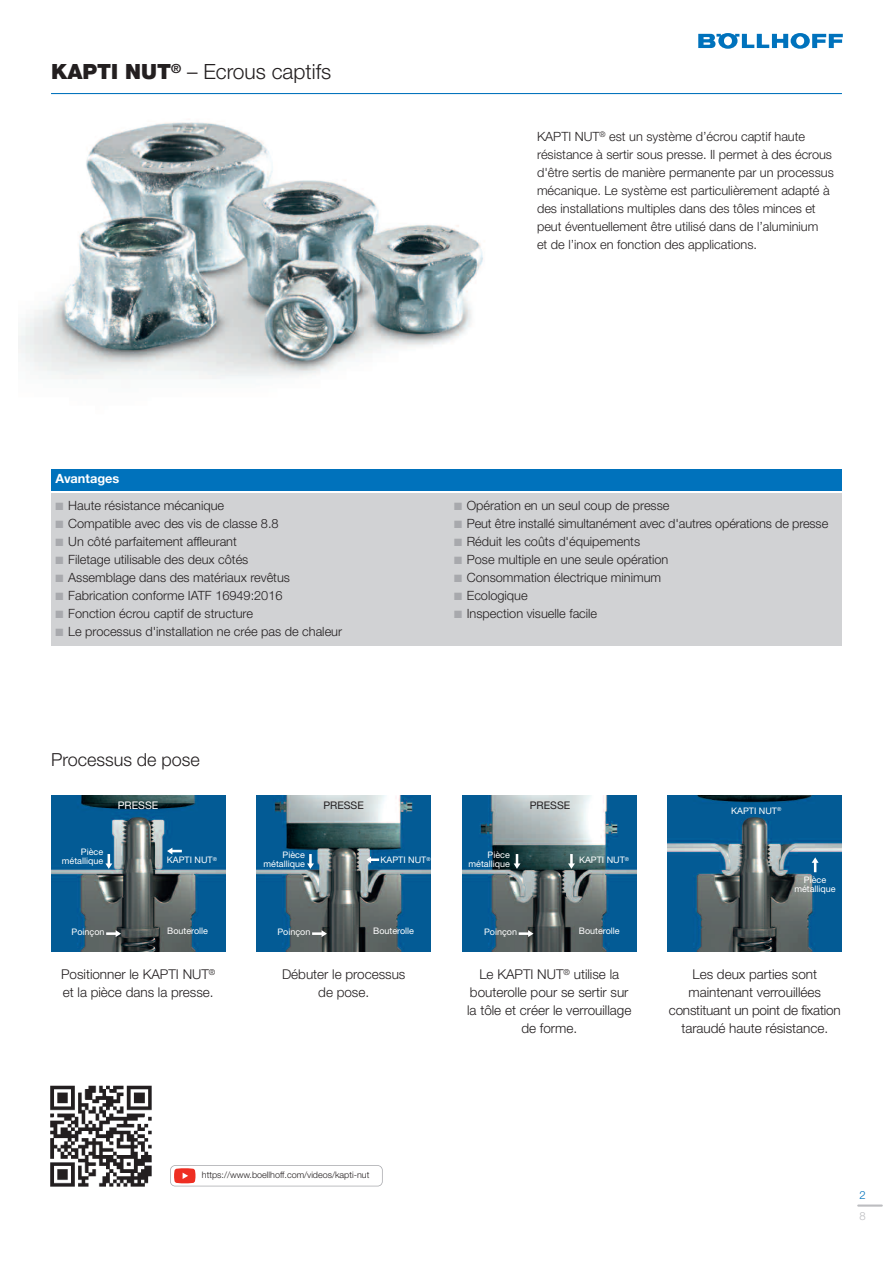
<style>
.page{position:relative;width:893px;height:1263px;background:#fff}
.page>*{position:absolute;margin:0;border:0;box-sizing:border-box;transform-origin:0 0}
.t1{font:300 21px "Helvetica Neue";color:#231f20}
.t2{font:300 18px "Helvetica Neue";color:#231f20}
.t3{font:300 13.5px/18px "Helvetica Neue";color:#231f20;text-align:center}
.t4{font:300 12.75px/18px "Helvetica Neue";color:#231f20}
.t5{font:700 12.75px "Helvetica Neue";color:#fff}
.t6{font:300 11.25px "Helvetica Neue";color:#bcbdc0}
.t7{font:300 11.25px "Helvetica Neue";color:#0072bc}
.t8{font:10.5px "Helvetica Neue";color:#231f20}
.t9{font:10.5px "Helvetica Neue";color:#fff}
.t10{font:9px/9px "Helvetica Neue";color:#fff;text-align:right}
.t11{font:300 9px "Helvetica Neue";color:#231f20}
.s1{font-weight:900}
.s2{color:#a8a9ad}
</style>
<div class="page">
<svg style="left:698px;top:33px;width:145px;height:16px"></svg>
<hr style="left:51px;top:93px;width:791px;height:1px;background:#0072bc">
<img style="left:51px;top:796px;width:174px;height:155px">
<img style="left:257px;top:796px;width:174px;height:155px">
<img style="left:462px;top:796px;width:174px;height:155px">
<img style="left:668px;top:796px;width:174px;height:155px">
<div style="left:51px;top:469px;width:791px;height:22px;background:#0072bc"></div>
<div style="left:51px;top:493px;width:791px;height:153px;background:#d1d2d4"></div>
<svg style="left:105px;top:854px;width:7px;height:15px"></svg>
<svg style="left:167px;top:848px;width:15px;height:6px"></svg>
<svg style="left:307px;top:854px;width:7px;height:15px"></svg>
<svg style="left:366px;top:856px;width:13px;height:7px"></svg>
<svg style="left:106px;top:930px;width:15px;height:7px"></svg>
<svg style="left:312px;top:930px;width:15px;height:7px"></svg>
<svg style="left:514px;top:854px;width:6px;height:15px"></svg>
<svg style="left:812px;top:857px;width:7px;height:15px"></svg>
<svg style="left:568px;top:854px;width:7px;height:15px"></svg>
<svg style="left:519px;top:930px;width:14px;height:7px"></svg>
<img style="left:18px;top:122px;width:465px;height:257px">
<svg style="left:174px;top:1168px;width:21px;height:15px"></svg>
<div style="left:170px;top:1165px;width:213px;height:21px;border:2px solid #a8a9ad;border-radius:5px"></div>
<img style="left:50px;top:1085px;width:102px;height:102px">
<hr style="left:857px;top:1204px;width:26px;height:2px;background:#bcbdc0">
<h1 class="t1" style="left:51px;top:64px;width:282px"><span class="s1">KAPTI NUT</span><sup>®</sup> – Ecrous captifs</h1>
<p class="t4" style="left:537px;top:129px;width:298px">KAPTI NUT<sup>®</sup> est un système d’écrou captif haute résistance à sertir sous presse. Il permet à des écrous d'être sertis de manière permanente par un processus mécanique. Le système est particulièrement adapté à des installations multiples dans des tôles minces et peut éventuellement être utilisé dans de l’aluminium<br>et de l’inox en fonction des applications.</p>
<p class="t5" style="left:56px;top:474px;width:65px">Avantages</p>
<p class="t4" style="left:56px;top:497px;width:170px"><span class="s2">■</span> Haute résistance mécanique</p>
<p class="t4" style="left:56px;top:515px;width:225px"><span class="s2">■</span> Compatible avec des vis de classe 8.8</p>
<p class="t4" style="left:56px;top:533px;width:183px"><span class="s2">■</span> Un côté parfaitement affleurant</p>
<p class="t4" style="left:56px;top:551px;width:194px"><span class="s2">■</span> Filetage utilisable des deux côtés</p>
<p class="t4" style="left:56px;top:569px;width:236px"><span class="s2">■</span> Assemblage dans des matériaux revêtus</p>
<p class="t4" style="left:56px;top:587px;width:229px"><span class="s2">■</span> Fabrication conforme IATF 16949:2016</p>
<p class="t4" style="left:56px;top:605px;width:199px"><span class="s2">■</span> Fonction écrou captif de structure</p>
<p class="t4" style="left:56px;top:623px;width:288px"><span class="s2">■</span> Le processus d'installation ne crée pas de chaleur</p>
<p class="t4" style="left:454px;top:497px;width:217px"><span class="s2">■</span> Opération en un seul coup de presse</p>
<p class="t4" style="left:454px;top:515px;width:376px"><span class="s2">■</span> Peut être installé simultanément avec d'autres opérations de presse</p>
<p class="t4" style="left:454px;top:533px;width:188px"><span class="s2">■</span> Réduit les coûts d'équipements</p>
<p class="t4" style="left:454px;top:551px;width:216px"><span class="s2">■</span> Pose multiple en une seule opération</p>
<p class="t4" style="left:454px;top:569px;width:209px"><span class="s2">■</span> Consommation électrique minimum</p>
<p class="t4" style="left:454px;top:587px;width:75px"><span class="s2">■</span> Ecologique</p>
<p class="t4" style="left:454px;top:605px;width:145px"><span class="s2">■</span> Inspection visuelle facile</p>
<h2 class="t2" style="left:51px;top:753px;width:150px">Processus de pose</h2>
<p class="t9" style="left:118px;top:802px;width:42px">PRESSE</p>
<p class="t8" style="left:323px;top:802px;width:42px">PRESSE</p>
<p class="t8" style="left:530px;top:802px;width:42px">PRESSE</p>
<p class="t10" style="left:62px;top:848px;width:43px">Pièce métallique</p>
<p class="t10" style="left:167px;top:856px;width:52px">KAPTI NUT<sup>®</sup></p>
<p class="t10" style="left:263px;top:851px;width:43px">Pièce métallique</p>
<p class="t10" style="left:381px;top:856px;width:52px">KAPTI NUT<sup>®</sup></p>
<p class="t10" style="left:469px;top:851px;width:43px">Pièce métallique</p>
<p class="t10" style="left:579px;top:856px;width:52px">KAPTI NUT<sup>®</sup></p>
<p class="t10" style="left:72px;top:929px;width:34px">Poinçon</p>
<p class="t10" style="left:167px;top:927px;width:42px">Bouterolle</p>
<p class="t10" style="left:277px;top:929px;width:34px">Poinçon</p>
<p class="t10" style="left:373px;top:927px;width:42px">Bouterolle</p>
<p class="t10" style="left:484px;top:929px;width:34px">Poinçon</p>
<p class="t10" style="left:579px;top:927px;width:42px">Bouterolle</p>
<p class="t10" style="left:731px;top:807px;width:52px">KAPTI NUT<sup>®</sup></p>
<p class="t10" style="left:794px;top:876px;width:43px;text-align:center">Pièce métallique</p>
<p class="t3" style="left:61px;top:967px;width:156px;text-align:left">Positionner le KAPTI NUT<sup>® </sup>et la pièce dans la presse.</p>
<p class="t3" style="left:282px;top:967px;width:125px">Débuter le processus de pose.</p>
<p class="t3" style="left:467px;top:967px;width:166px">Le KAPTI NUT<sup>®</sup> utilise la bouterolle pour se sertir sur la tôle et créer le verrouillage de forme.</p>
<p class="t3" style="left:669px;top:967px;width:173px">Les deux parties sont maintenant verrouillées constituant un point de fixation taraudé haute résistance.</p>
<p class="t11" style="left:202px;top:1172px;width:169px">https://www.boellhoff.com/videos/kapti-nut</p>
<p class="t7" style="left:859px;top:1191px;width:8px">2</p>
<p class="t6" style="left:859px;top:1212px;width:8px">8</p>
</div>
